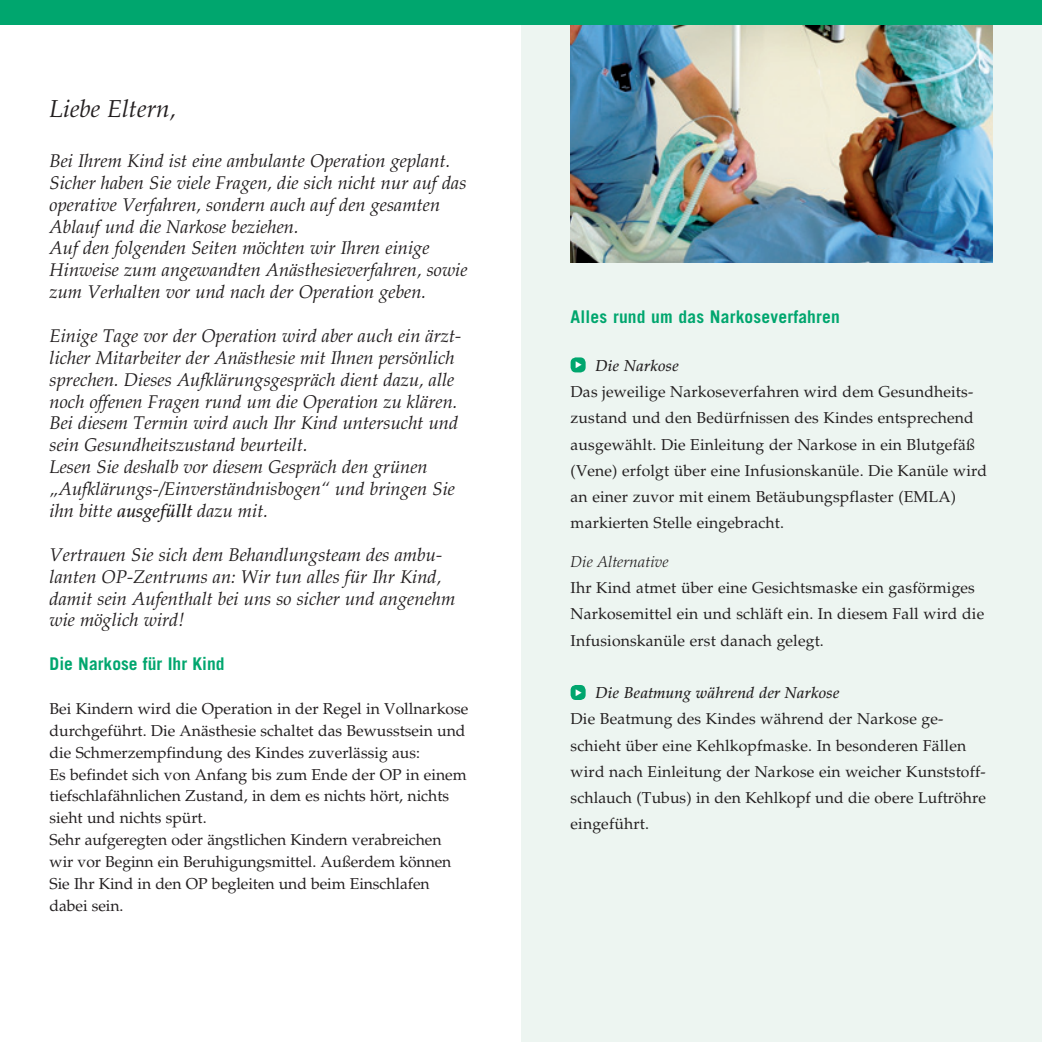
<style>
.page{position:relative;width:1042px;height:1042px;background:#fff}
.page>*{position:absolute;margin:0;border:0;box-sizing:border-box;transform-origin:0 0}
.t1{font:italic 24.5px "Palatino LT Std";color:#231f20}
.t2{font:italic 18.38px/21.9px "Palatino LT Std";color:#231f20}
.t3{font:700 17.5px "Trade Gothic LT Std";letter-spacing:.01em;color:#00a66e}
.t4{font:15.75px/26.2px "Palatino LT Std";letter-spacing:.01em;color:#231f20}
.t5{font:italic 500 15.75px "Palatino LT Std";letter-spacing:.01em;color:#231f20}
.t6{font:italic 300 15.75px "Palatino LT Std";letter-spacing:.01em;color:#231f20}
.s1{font-weight:500}
</style>
<div class="page">
<div style="left:521px;top:0;width:521px;height:1042px;background:#edf5f1"></div>
<img style="left:570px;top:25px;width:422px;height:238px">
<div style="left:0;top:0;width:1042px;height:25px;background:#00a66e"></div>
<div style="left:570px;top:357px;width:15px;height:15px;background:#00a66e;border-radius:5px"></div>
<div style="left:570px;top:685px;width:15px;height:15px;background:#00a66e;border-radius:5px"></div>
<p class="t1" style="left:50px;top:95px;width:128px">Liebe Eltern,</p>
<p class="t2" style="left:50px;top:150px;width:418px">Bei Ihrem Kind ist eine ambulante Operation geplant.<br>Sicher haben Sie viele Fragen, die sich nicht nur auf das</p>
<p class="t2" style="left:50px;top:194px;width:419px">operative Verfahren, sondern auch auf den gesamten Ablauf und die Narkose beziehen.<br>Auf den folgenden Seiten möchten wir Ihren einige Hinweise zum angewandten Anästhesieverfahren, sowie zum Verhalten vor und nach der Operation geben.</p>
<p class="t2" style="left:50px;top:325px;width:413px">Einige Tage vor der Operation wird aber auch ein ärzt&shy;licher Mitarbeiter der Anästhesie mit Ihnen persönlich sprechen. Dieses Aufklärungsgespräch dient dazu, alle noch offenen Fragen rund um die Operation zu klären.<br>Bei diesem Termin wird auch Ihr Kind untersucht und sein Gesundheitszustand beurteilt.<br>Lesen Sie deshalb vor diesem Gespräch den grünen „Aufklärungs-/Einverständnisbogen“ und bringen Sie ihn bitte <span class="s1">ausgefüllt</span> dazu mit.</p>
<p class="t2" style="left:50px;top:544px;width:407px">Vertrauen Sie sich dem Behandlungsteam des ambu&shy;lanten OP-Zentrums an: Wir tun alles für Ihr Kind, damit sein Aufenthalt bei uns so sicher und angenehm wie möglich wird!</p>
<p class="t3" style="left:50px;top:653px;width:177px">Die Narkose für Ihr Kind</p>
<p class="t4" style="left:50px;top:698px;width:420px;line-height:21.9px">Bei Kindern wird die Operation in der Regel in Vollnarkose durchgeführt. Die Anästhesie schaltet das Bewusstsein und die Schmerzempfindung des Kindes zuverlässig aus:<br>Es befindet sich von Anfang bis zum Ende der OP in einem tiefschlafähnlichen Zustand, in dem es nichts hört, nichts sieht und nichts spürt.</p>
<p class="t4" style="left:50px;top:829px;width:403px;line-height:21.9px">Sehr aufgeregten oder ängstlichen Kindern verabreichen wir vor Beginn ein Beruhigungsmittel. Außerdem können Sie Ihr Kind in den OP begleiten und beim Einschlafen dabei sein.</p>
<p class="t3" style="left:570px;top:306px;width:271px">Alles rund um das Narkoseverfahren</p>
<p class="t5" style="left:595px;top:356px;width:85px">Die Narkose</p>
<p class="t4" style="left:570px;top:379px;width:418px">Das jeweilige Narkoseverfahren wird dem Gesundheits&shy;zustand und den Bedürfnissen des Kindes entsprechend ausgewählt. Die Einleitung der Narkose in ein Blutgefäß (Vene) erfolgt über eine Infusionskanüle. Die Kanüle wird an einer zuvor mit einem Betäubungspflaster (EMLA) markierten Stelle eingebracht.</p>
<p class="t6" style="left:570px;top:552px;width:100px">Die Alternative</p>
<p class="t4" style="left:570px;top:575px;width:415px">Ihr Kind atmet über eine Gesichtsmaske ein gasförmiges<br>Narkosemittel ein und schläft ein. In diesem Fall wird die<br>Infusionskanüle erst danach gelegt.</p>
<p class="t5" style="left:595px;top:683px;width:246px">Die Beatmung während der Narkose</p>
<p class="t4" style="left:570px;top:706px;width:417px">Die Beatmung des Kindes während der Narkose ge&shy;schieht über eine Kehlkopfmaske. In besonderen Fällen wird nach Einleitung der Narkose ein weicher Kunststoff&shy;schlauch (Tubus) in den Kehlkopf und die obere Luftröhre eingeführt.</p>
</div>
